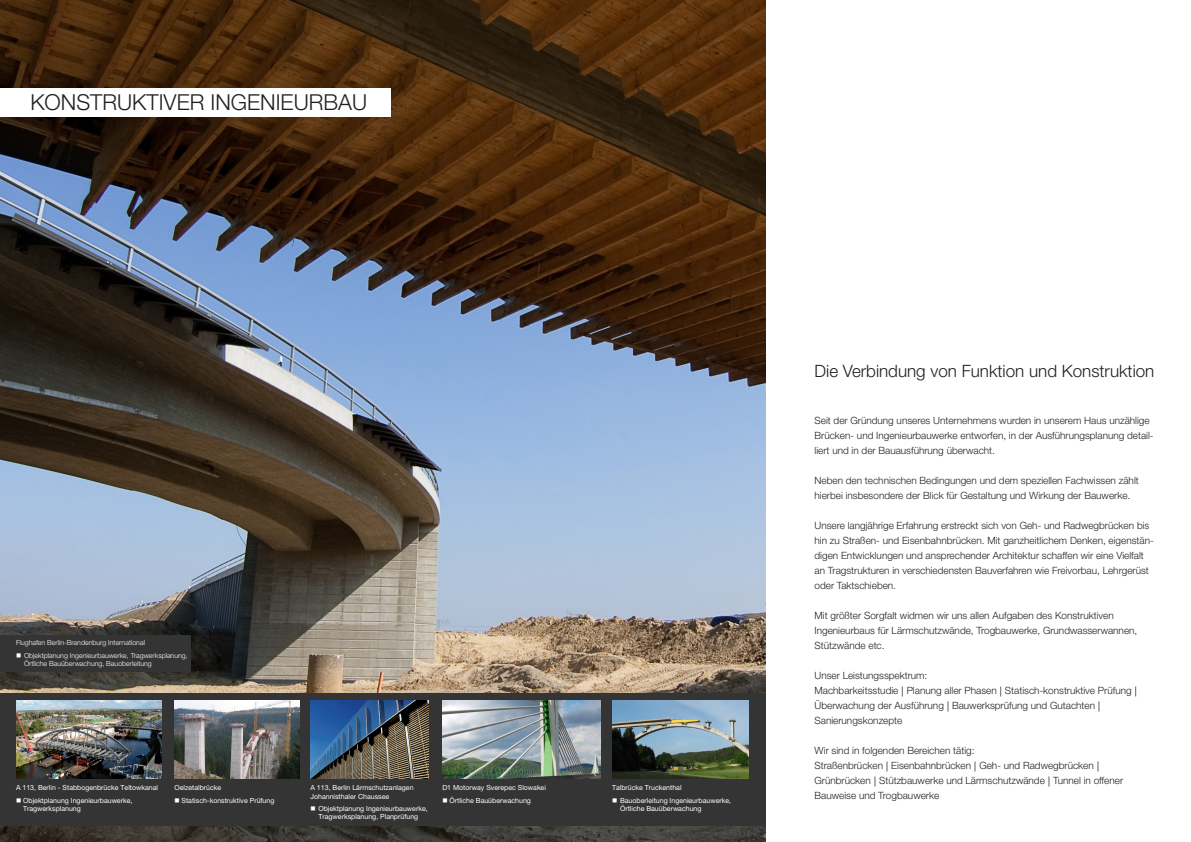
<style>
.page{position:relative;width:1191px;height:842px;background:#fff}
.page>*{position:absolute;margin:0;border:0;box-sizing:border-box;transform-origin:0 0}
.t1{font:300 22px "Helvetica Neue LT Pro";color:#231f20}
.t2{font:300 17px "Helvetica Neue LT Pro";color:#231f20}
.t3{font:300 10px/15px "Helvetica Neue LT Pro";color:#231f20}
.t4{font:7px/8.4px "Helvetica Neue LT Pro";color:#fff}
.t5{font:300 7px/8.4px "Helvetica Neue LT Pro";color:#fff}
.s1{font-family:"Minion Pro";font-weight:400}
</style>
<div class="page">
<img style="left:0;top:0;width:765px;height:842px">
<div style="left:0;top:89px;width:390px;height:28px;background:#fff"></div>
<div style="left:0;top:635px;width:191px;height:36px;background:#353434"></div>
<div style="left:0;top:693px;width:765px;height:133px;background:#353434"></div>
<img style="left:442px;top:701px;width:158px;height:77px">
<img style="left:16px;top:701px;width:146px;height:77px">
<img style="left:612px;top:701px;width:136px;height:77px">
<img style="left:311px;top:701px;width:117px;height:77px">
<img style="left:174px;top:701px;width:126px;height:77px">
<p class="t1" style="left:30px;top:89px;width:338px">KONSTRUKTIVER INGENIEURBAU</p>
<p class="t5" style="left:16px;top:639px;width:130px">Flughafen Berlin-Brandenburg International</p>
<p class="t5" style="left:24px;top:651px;width:165px;text-indent:-8px">■ Objektplanung Ingenieurbauwerke, Tragwerksplanung,<br>Örtliche Bauüberwachung, Bauoberleitung</p>
<p class="t4" style="left:16px;top:783px;width:143px">A 113, Berlin - Stabbogenbrücke Teltowkanal</p>
<p class="t4" style="left:23px;top:796px;width:111px;text-indent:-7px">■ Objektplanung Ingenieurbauwerke,<br>Tragwerksplanung</p>
<p class="t4" style="left:174px;top:783px;width:48px">Oelzetalbrücke</p>
<p class="t4" style="left:174px;top:796px;width:102px">■ Statisch-konstruktive Prüfung</p>
<p class="t4" style="left:310px;top:783px;width:105px">A 113, Berlin Lärmschutzanlagen</p>
<p class="t4" style="left:310px;top:792px;width:80px">Johannisthaler Chaussee</p>
<p class="t4" style="left:310px;top:804px;width:119px;text-align:center">■ Objektplanung Ingenieurbauwerke,<br>Tragwerksplanung, Planprüfung</p>
<p class="t4" style="left:442px;top:783px;width:105px">D1 Motorway Sverepec Slowakei</p>
<p class="t4" style="left:442px;top:796px;width:90px">■ Örtliche Bauüberwachung</p>
<p class="t4" style="left:612px;top:783px;width:71px">Talbrücke Truckenthal</p>
<p class="t4" style="left:620px;top:796px;width:112px;text-indent:-8px">■ Bauoberleitung Ingenieurbauwerke,<br>Örtliche Bauüberwachung</p>
<p class="t2" style="left:814px;top:361px;width:341px">Die Verbindung von Funktion und Konstruktion</p>
<p class="t3" style="left:814px;top:413px;width:340px">Seit der Gründung unseres Unternehmens wurden in unserem Haus unzählige<br>Brücken- und Ingenieurbauwerke entworfen, in der Ausführungsplanung detail&shy;liert und in der Bauausführung überwacht.</p>
<p class="t3" style="left:814px;top:473px;width:326px">Neben den technischen Bedingungen und dem speziellen Fachwissen zählt hierbei insbesondere der Blick für Gestaltung und Wirkung der Bauwerke.</p>
<p class="t3" style="left:814px;top:518px;width:341px">Unsere langjährige Erfahrung erstreckt sich von Geh- und Radwegbrücken bis hin zu Straßen- und Eisenbahnbrücken. Mit ganzheitlichem Denken, eigenstän&shy;digen Entwicklungen und ansprechender Architektur schaffen wir eine Vielfalt an Tragstrukturen in verschiedensten Bauverfahren wie Freivorbau, Lehrgerüst oder Taktschieben.</p>
<p class="t3" style="left:814px;top:608px;width:301px">Mit größter Sorgfalt widmen wir uns allen Aufgaben des Konstruktiven</p>
<p class="t3" style="left:814px;top:623px;width:324px">Ingenieurbaus für Lärmschutzwände, Trogbauwerke, Grundwasserwannen,<br>Stützwände etc.</p>
<p class="t3" style="left:814px;top:668px;width:114px">Unser Leistungsspektrum:</p>
<p class="t3" style="left:814px;top:683px;width:324px">Machbarkeitsstudie <span class="s1">|</span> Planung aller Phasen <span class="s1">|</span> Statisch-konstruktive Prüfung <span class="s1">|<br></span>Überwachung der Ausführung <span class="s1">|</span> Bauwerksprüfung und Gutachten <span class="s1">|<br></span>Sanierungskonzepte</p>
<p class="t3" style="left:814px;top:743px;width:161px">Wir sind in folgenden Bereichen tätig:</p>
<p class="t3" style="left:814px;top:758px;width:310px">Straßenbrücken <span class="s1">|</span> Eisenbahnbrücken <span class="s1">|</span> Geh- und Radwegbrücken <span class="s1">|<br></span>Grünbrücken <span class="s1">|</span> Stützbauwerke und Lärmschutzwände <span class="s1">|</span> Tunnel in offener</p>
<p class="t3" style="left:814px;top:788px;width:126px">Bauweise und Trogbauwerke</p>
</div>
